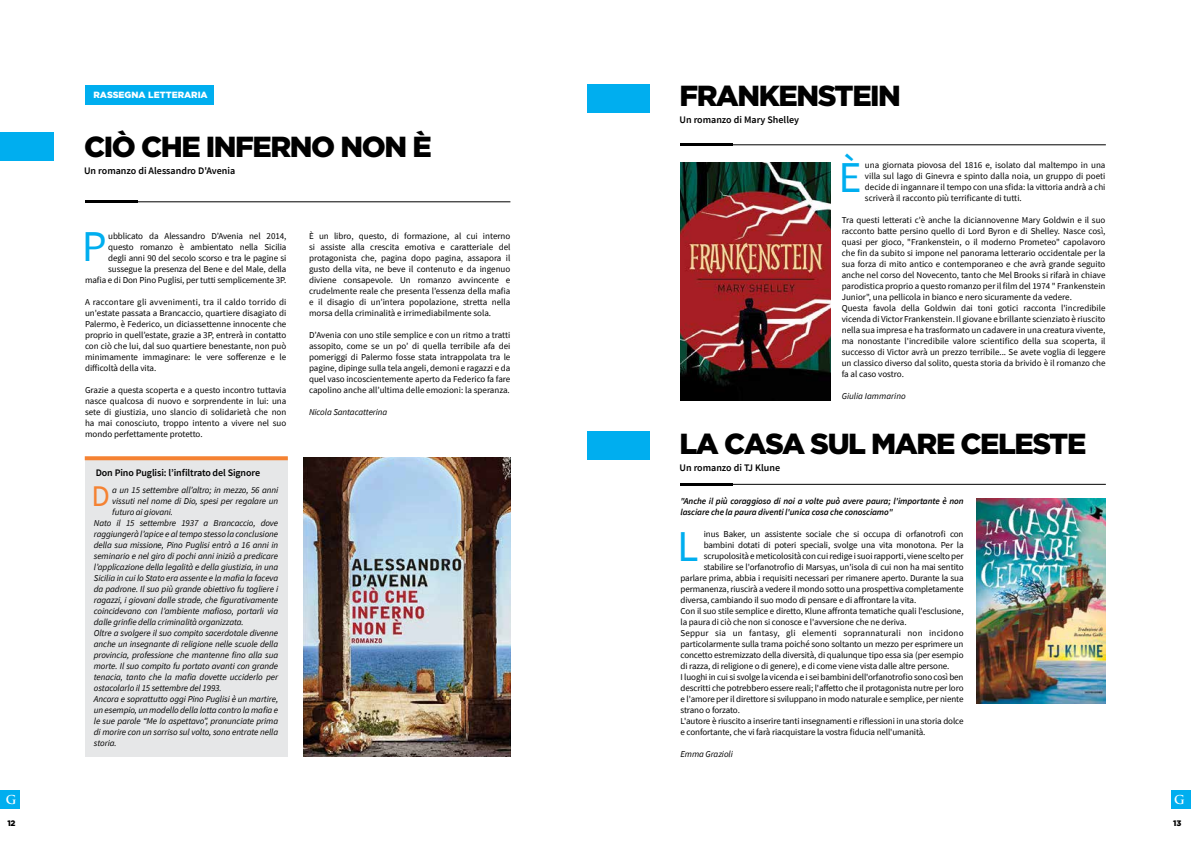
<style>
.page{position:relative;width:1191px;height:842px;background:#fff}
.page>*{position:absolute;margin:0;border:0;box-sizing:border-box;transform-origin:0 0}
.t1{font:44px "Source Sans Pro";color:#00aeef}
.t2{font:30px "Source Sans Pro";color:#f58232}
.t3{font:900 29px "Gotham";letter-spacing:-.05em;color:#000}
.t4{font:700 12px "Trajan Pro";color:#fff}
.t5{font:600 10px "Source Sans Pro";color:#000}
.t6{font:9px/11px "Source Sans Pro";letter-spacing:-.01em;color:#000;text-align:justify}
.t7{font:italic 9px "Source Sans Pro";letter-spacing:-.01em;color:#000}
.t8{font:italic 600 9px/11px "Source Sans Pro";letter-spacing:-.01em;color:#000}
.t9{font:9px "Source Sans Pro";letter-spacing:.02em;color:#000}
.t10{font:900 9px "Gotham";color:#fff}
.t11{font:900 8px "Gotham";color:#000}
</style>
<div class="page">
<div style="left:0;top:132px;width:54px;height:28px;background:#00aeef"></div>
<div style="left:85px;top:85px;width:128px;height:20px;background:#00aeef"></div>
<hr style="left:85px;top:201px;width:52px;height:2px;background:#000">
<hr style="left:85px;top:202px;width:425px;height:1px;background:#000">
<img style="left:303px;top:457px;width:207px;height:300px">
<div style="left:0;top:790px;width:20px;height:19px;background:#00aeef"></div>
<div style="left:85px;top:457px;width:203px;height:300px;background:#e6e7e8"></div>
<svg style="left:85px;top:456px;width:203px;height:4px"></svg>
<div style="left:587px;top:84px;width:62px;height:28px;background:#00aeef"></div>
<div style="left:587px;top:431px;width:62px;height:29px;background:#00aeef"></div>
<hr style="left:680px;top:144px;width:52px;height:2px;background:#000">
<hr style="left:680px;top:145px;width:425px;height:1px;background:#000">
<hr style="left:680px;top:483px;width:52px;height:2px;background:#000">
<hr style="left:680px;top:484px;width:425px;height:1px;background:#000">
<img style="left:680px;top:162px;width:151px;height:239px">
<img style="left:976px;top:498px;width:130px;height:206px">
<div style="left:1171px;top:790px;width:20px;height:19px;background:#00aeef"></div>
<h3 class="t4" style="left:6px;top:792px;width:12px">G</h3>
<p class="t11" style="left:7px;top:817px;width:10px">12</p>
<p class="t10" style="left:94px;top:89px;width:116px">RASSEGNA LETTERARIA</p>
<h3 class="t3" style="left:84px;top:126px;width:349px">CIÒ CHE INFERNO NON È</h3>
<p class="t5" style="left:84px;top:164px;width:153px">Un romanzo di Alessandro D'Avenia</p>
<h1 class="t1" style="left:82px;top:218px;width:26px">P</h1>
<p class="t6" style="left:85px;top:230px;width:203px;text-align:right">ubblicato da Alessandro D’Avenia nel 2014, questo romanzo è ambientato nella Sicilia<br>degli anni 90 del secolo scorso e tra le pagine si sussegue la presenza del Bene e del Male, della mafia e di Don Pino Puglisi, per tutti semplicemente 3P.</p>
<p class="t6" style="left:85px;top:296px;width:203px">A raccontare gli avvenimenti, tra il caldo torrido di un'estate passata a Brancaccio, quartiere disagiato di Palermo, è Federico, un diciassettenne innocente che proprio in quell’estate, grazie a 3P, entrerà in contatto con ciò che lui, dal suo quartiere benestante, non può minimamente immaginare: le vere sofferenze e le difficoltà della vita.</p>
<p class="t6" style="left:85px;top:384px;width:203px">Grazie a questa scoperta e a questo incontro tuttavia nasce qualcosa di nuovo e sorprendente in lui: una sete di giustizia, uno slancio di solidarietà che non ha mai conosciuto, troppo intento a vivere nel suo mondo perfettamente protetto.</p>
<p class="t5" style="left:96px;top:466px;width:166px">Don Pino Puglisi: l’infiltrato del Signore</p>
<p class="t7" style="left:112px;top:484px;width:167px">a un 15 settembre all’altro; in mezzo, 56 anni</p>
<p class="t7" style="left:112px;top:495px;width:167px">vissuti nel nome di Dio, spesi per regalare un</p>
<p class="t7" style="left:112px;top:506px;width:62px">futuro ai giovani.</p>
<p class="t7" style="left:94px;top:517px;width:186px">Nato il 15 settembre 1937 a Brancaccio, dove</p>
<p class="t7" style="left:94px;top:528px;width:186px">raggiungerà l’apice e al tempo stesso la conclusione</p>
<p class="t7" style="left:94px;top:539px;width:186px">della sua missione, Pino Puglisi entrò a 16 anni in</p>
<p class="t7" style="left:94px;top:550px;width:186px">seminario e nel giro di pochi anni iniziò a predicare</p>
<p class="t7" style="left:94px;top:561px;width:186px">l’applicazione della legalità e della giustizia, in una</p>
<p class="t7" style="left:94px;top:572px;width:186px">Sicilia in cui lo Stato era assente e la mafia la faceva</p>
<p class="t7" style="left:94px;top:583px;width:186px">da padrone. Il suo più grande obiettivo fu togliere i</p>
<p class="t7" style="left:94px;top:594px;width:186px">ragazzi, i giovani dalle strade, che figurativamente</p>
<p class="t7" style="left:94px;top:605px;width:186px">coincidevano con l’ambiente mafioso, portarli via</p>
<p class="t7" style="left:94px;top:616px;width:151px">dalle grinfie della criminalità organizzata.</p>
<p class="t7" style="left:94px;top:627px;width:186px">Oltre a svolgere il suo compito sacerdotale divenne</p>
<p class="t7" style="left:94px;top:638px;width:186px">anche un insegnante di religione nelle scuole della</p>
<p class="t7" style="left:94px;top:649px;width:186px">provincia, professione che mantenne fino alla sua</p>
<p class="t7" style="left:94px;top:660px;width:186px">morte. Il suo compito fu portato avanti con grande</p>
<p class="t7" style="left:94px;top:671px;width:186px">tenacia, tanto che la mafia dovette ucciderlo per</p>
<p class="t7" style="left:94px;top:682px;width:129px">ostacolarlo il 15 settembre del 1993.</p>
<p class="t7" style="left:94px;top:693px;width:186px">Ancora e soprattutto oggi Pino Puglisi è un martire,</p>
<p class="t7" style="left:94px;top:704px;width:186px">un esempio, un modello della lotta contro la mafia e</p>
<p class="t7" style="left:94px;top:715px;width:186px">le sue parole “Me lo aspettavo”, pronunciate prima</p>
<p class="t7" style="left:94px;top:726px;width:186px">di morire con un sorriso sul volto, sono entrate nella</p>
<p class="t7" style="left:94px;top:737px;width:24px">storia.</p>
<h2 class="t2" style="left:92px;top:477px;width:20px">D</h2>
<p class="t6" style="left:309px;top:230px;width:203px">È un libro, questo, di formazione, al cui interno si assiste alla crescita emotiva e caratteriale del protagonista che, pagina dopo pagina, assapora il gusto della vita, ne beve il contenuto e da ingenuo diviene consapevole. Un romanzo avvincente e crudelmente reale che presenta l’essenza della mafia e il disagio di un’intera popolazione, stretta nella morsa della criminalità e irrimediabilmente sola.</p>
<p class="t6" style="left:309px;top:329px;width:203px">D’Avenia con uno stile semplice e con un ritmo a tratti assopito, come se un po’ di quella terribile afa dei pomeriggi di Palermo fosse stata intrappolata tra le pagine, dipinge sulla tela angeli, demoni e ragazzi e da quel vaso incoscientemente aperto da Federico fa fare capolino anche all’ultima delle emozioni: la speranza.</p>
<p class="t7" style="left:309px;top:406px;width:80px">Nicola Santacatterina</p>
<h3 class="t3" style="left:679px;top:75px;width:223px">FRANKENSTEIN</h3>
<p class="t5" style="left:679px;top:113px;width:121px">Un romanzo di Mary Shelley</p>
<h1 class="t1" style="left:838px;top:149px;width:25px">È</h1>
<p class="t6" style="left:865px;top:159px;width:242px">una giornata piovosa del 1816 e, isolato dal maltempo in una villa sul lago di Ginevra e spinto dalla noia, un gruppo di poeti decide di ingannare il tempo con una sfida: la vittoria andrà a chi scriverà il racconto più terrificante di tutti.</p>
<p class="t6" style="left:841px;top:214px;width:265px;text-align:left">Tra questi letterati c'è anche la diciannovenne Mary Goldwin e il suo racconto batte persino quello di Lord Byron e di Shelley. Nasce così, quasi per gioco, "Frankenstein, o il moderno Prometeo" capolavoro che fin da subito si impone nel panorama letterario occidentale per la sua forza di mito antico e contemporaneo e che avrà grande seguito anche nel corso del Novecento, tanto che Mel Brooks si rifarà in chiave parodistica proprio a questo romanzo per il film del 1974 " Frankenstein Junior", una pellicola in bianco e nero sicuramente da vedere.<br>Questa favola della Goldwin dai toni gotici racconta l'incredibile vicenda di Victor Frankenstein. Il giovane e brillante scienziato è riuscito nella sua impresa e ha trasformato un cadavere in una creatura vivente, ma nonostante l'incredibile valore scientifico della sua scoperta, il successo di Victor avrà un prezzo terribile... Se avete voglia di leggere un classico diverso dal solito, questa storia da brivido è il romanzo che fa al caso vostro.</p>
<p class="t7" style="left:841px;top:390px;width:65px">Giulia Iammarino</p>
<h3 class="t3" style="left:679px;top:424px;width:408px">LA CASA SUL MARE CELESTE</h3>
<p class="t5" style="left:679px;top:461px;width:102px">Un romanzo di TJ Klune</p>
<p class="t8" style="left:680px;top:495px;width:285px">"Anche il più coraggioso di noi a volte può avere paura; l'importante è non lasciare che la paura diventi l'unica cosa che conosciamo"</p>
<p class="t6" style="left:703px;top:528px;width:261px">inus Baker, un assistente sociale che si occupa di orfanotrofi con</p>
<p class="t6" style="left:703px;top:539px;width:261px">bambini dotati di poteri speciali, svolge una vita monotona. Per la</p>
<p class="t6" style="left:703px;top:550px;width:261px">scrupolosità e meticolosità con cui redige i suoi rapporti, viene scelto per</p>
<p class="t6" style="left:703px;top:561px;width:261px">stabilire se l'orfanotrofio di Marsyas, un'isola di cui non ha mai sentito</p>
<p class="t6" style="left:680px;top:572px;width:284px">parlare prima, abbia i requisiti necessari per rimanere aperto. Durante la sua</p>
<p class="t6" style="left:680px;top:583px;width:284px">permanenza, riuscirà a vedere il mondo sotto una prospettiva completamente</p>
<p class="t6" style="left:680px;top:594px;width:237px">diversa, cambiando il suo modo di pensare e di affrontare la vita.</p>
<p class="t6" style="left:680px;top:605px;width:284px">Con il suo stile semplice e diretto, Klune affronta tematiche quali l'esclusione,</p>
<p class="t6" style="left:680px;top:616px;width:227px">la paura di ciò che non si conosce e l'avversione che ne deriva.</p>
<p class="t9" style="left:680px;top:627px;width:284px">Seppur sia un fantasy, gli elementi soprannaturali non incidono</p>
<p class="t6" style="left:680px;top:638px;width:284px">particolarmente sulla trama poiché sono soltanto un mezzo per esprimere un</p>
<p class="t6" style="left:680px;top:649px;width:284px">concetto estremizzato della diversità, di qualunque tipo essa sia (per esempio</p>
<p class="t6" style="left:680px;top:660px;width:270px">di razza, di religione o di genere), e di come viene vista dalle altre persone.</p>
<p class="t6" style="left:680px;top:671px;width:284px">I luoghi in cui si svolge la vicenda e i sei bambini dell'orfanotrofio sono così ben</p>
<p class="t6" style="left:680px;top:682px;width:284px">descritti che potrebbero essere reali; l'affetto che il protagonista nutre per loro</p>
<p class="t6" style="left:680px;top:693px;width:284px">e l'amore per il direttore si sviluppano in modo naturale e semplice, per niente</p>
<p class="t6" style="left:680px;top:704px;width:61px">strano o forzato.</p>
<p class="t6" style="left:680px;top:715px;width:284px">L'autore è riuscito a inserire tanti insegnamenti e riflessioni in una storia dolce</p>
<p class="t6" style="left:680px;top:726px;width:246px">e confortante, che vi farà riacquistare la vostra fiducia nell'umanità.</p>
<p class="t7" style="left:680px;top:748px;width:54px">Emma Grazioli</p>
<h1 class="t1" style="left:677px;top:519px;width:23px">L</h1>
<h3 class="t4" style="left:1174px;top:792px;width:12px">G</h3>
<p class="t11" style="left:1173px;top:817px;width:10px">13</p>
</div>
